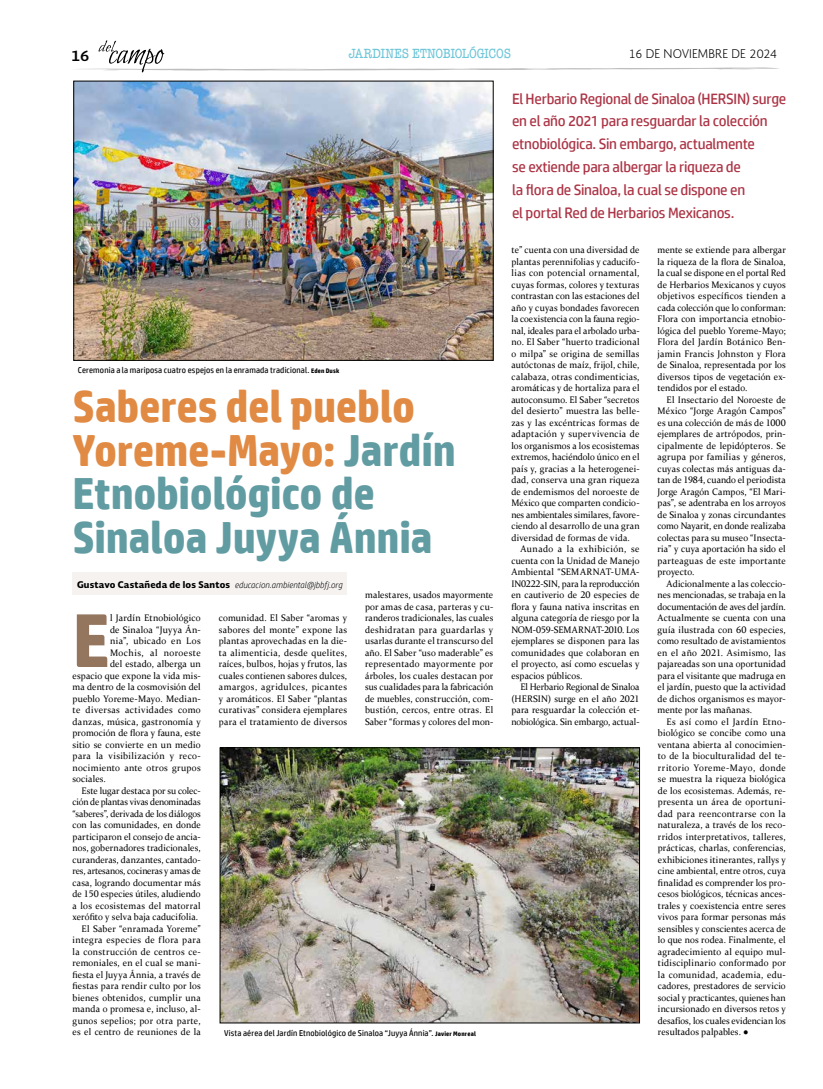
<style>
.page{position:relative;width:823px;height:1089px;background:#fff}
.page>*{position:absolute;margin:0;border:0;box-sizing:border-box;transform-origin:0 0}
.t1{font:700 75.9px "HP Simplified";color:#94755d;scale:.95 1}
.t2{font:700 45px/43.5px "HP Simplified";letter-spacing:-.01em;color:#629ca3;scale:.95 1}
.t3{font:15px/23px "HP Simplified";letter-spacing:-.02em;color:#ac3445}
.t4{font:700 14.4px "Soberana Sans";color:#000;scale:1.06 1}
.t5{font:500 condensed 14px "American Typew LH";color:#6dc6d9;scale:1.1 1}
.t6{font:300 11.7px "Soberana Sans";letter-spacing:.005em;color:#000}
.t7{font:9.5px/11.5px "Constantia";letter-spacing:.015em;color:#000;text-align:justify;scale:.95 1}
.t8{font:9.5px "Constantia";letter-spacing:.015em;color:#000;scale:.96 1}
.t9{font:9.5px/11.5px "Constantia";letter-spacing:.015em;color:#000;text-align:justify;scale:.94 1}
.t10{font:9.5px "Constantia";letter-spacing:.035em;color:#000;scale:.96 1}
.t11{font:9.5px "Constantia";letter-spacing:-.005em;color:#000;scale:.94 1}
.t12{font:9.5px "Constantia";letter-spacing:-.01em;color:#000;scale:.94 1}
.t13{font:9.5px "Constantia";letter-spacing:-.015em;color:#000;scale:.94 1}
.t14{font:9.5px "Constantia";letter-spacing:.045em;color:#000;scale:.95 1}
.t15{font:9.5px "Constantia";letter-spacing:.04em;color:#000;scale:.96 1}
.t16{font:9.5px "Constantia";letter-spacing:.045em;color:#000;scale:.96 1}
.t17{font:italic 300 9px "HP Simplified";letter-spacing:.01em;color:#000;scale:.95 1}
.t18{font:8.5px "HP Simplified";letter-spacing:.015em;color:#000;scale:.95 1}
.s1{font-weight:700;font-size:6.5px}
.s2{color:#e18a43}
.s3{font-family:"Soberana Sans";font-weight:900;font-style:normal}
.s4{font-family:"Arial"}
</style>
<div class="page">
<svg style="left:79px;top:40px;width:700px;height:32px"></svg>
<div style="left:72px;top:572px;width:275px;height:22px;background:#f5f2f0"></div>
<img style="left:221px;top:749px;width:416px;height:272px">
<div style="left:219px;top:747px;width:420px;height:276px;border:1px solid #000"></div>
<img style="left:75px;top:83px;width:416px;height:276px">
<div style="left:73px;top:81px;width:420px;height:280px;border:1px solid #000"></div>
<h3 class="t4" style="left:71px;top:46px;width:19px">16</h3>
<h3 class="t5" style="left:348px;top:45px;width:149px">JARDINES ETNOBIOLÓGICOS</h3>
<p class="t6" style="left:628px;top:46px;width:150px">16 DE NOVIEMBRE DE 2024</p>
<p class="t18" style="left:78px;top:366px;width:276px">Ceremonia a la mariposa cuatro espejos en la enramada tradicional. <span class="s1">Eden Dusk</span></p>
<h2 class="t2" style="left:72px;top:384px;width:404px"><span class="s2">Saberes del pueblo<br>Yoreme-Mayo:</span> Jardín<br>Etnobiológico de<br>Sinaloa Juyya Ánnia</h2>
<p class="t17" style="left:77px;top:580px;width:280px"><span class="s3">Gustavo Castañeda de los Santos</span> educacion.ambiental@jbbfj.org</p>
<h1 class="t1" style="left:72px;top:596px;width:41px">E</h1>
<p class="t8" style="left:110px;top:611px;width:96px">l Jardín Etnobiológico</p>
<p class="t7" style="left:365px;top:589px;width:136px">malestares, usados mayormente por amas de casa, parteras y cu&shy;randeros tradicionales, las cuales deshidratan para guardarlas y usarlas durante el transcurso del año. El Saber “uso maderable” es representado mayormente por árboles, los cuales destacan por sus cualidades para la fabricación de muebles, construcción, com&shy;bustión, cercos, entre otras. El Saber “formas y colores del mon-</p>
<p class="t7" style="left:219px;top:612px;width:136px">comunidad. El Saber “aromas y sabores del monte” expone las plantas aprovechadas en la die&shy;ta alimenticia, desde quelites, raíces, bulbos, hojas y frutos, las cuales contienen sabores dulces, amargos, agridulces, picantes y aromáticos. El Saber “plantas curativas” considera ejemplares para el tratamiento de diversos</p>
<p class="t8" style="left:110px;top:623px;width:96px">de Sinaloa “Juyya Án-</p>
<p class="t10" style="left:110px;top:634px;width:96px">nia”, ubicado en Los</p>
<p class="t16" style="left:110px;top:646px;width:96px">Mochis, al noroeste</p>
<p class="t8" style="left:110px;top:657px;width:96px">del estado, alberga un</p>
<p class="t8" style="left:72px;top:669px;width:135px">espacio que expone la vida mis-</p>
<p class="t7" style="left:72px;top:681px;width:136px">ma dentro de la cosmovisión del</p>
<p class="t8" style="left:72px;top:692px;width:135px">pueblo Yoreme-Mayo. Median-</p>
<p class="t15" style="left:72px;top:703px;width:135px">te diversas actividades como</p>
<p class="t8" style="left:72px;top:715px;width:135px">danzas, música, gastronomía y</p>
<p class="t7" style="left:72px;top:727px;width:136px">promoción de flora y fauna, este</p>
<p class="t8" style="left:72px;top:738px;width:135px">sitio se convierte en un medio</p>
<p class="t10" style="left:72px;top:749px;width:135px">para la visibilización y reco-</p>
<p class="t8" style="left:72px;top:761px;width:135px">nocimiento ante otros grupos</p>
<p class="t7" style="left:72px;top:773px;width:37px">sociales.</p>
<p class="t7" style="left:81px;top:784px;width:127px">Este lugar destaca por su colec-</p>
<p class="t13" style="left:72px;top:795px;width:138px">ción de plantas vivas denominadas</p>
<p class="t11" style="left:72px;top:807px;width:138px">“saberes”, derivada de los diálogos</p>
<p class="t7" style="left:72px;top:819px;width:136px">con las comunidades, en donde</p>
<p class="t7" style="left:72px;top:830px;width:136px">participaron el consejo de ancia-</p>
<p class="t7" style="left:72px;top:842px;width:136px">nos, gobernadores tradicionales,</p>
<p class="t7" style="left:72px;top:853px;width:136px">curanderas, danzantes, cantado-</p>
<p class="t12" style="left:72px;top:864px;width:138px">res, artesanos, cocineras y amas de</p>
<p class="t7" style="left:72px;top:876px;width:136px">casa, logrando documentar más</p>
<p class="t7" style="left:72px;top:888px;width:136px">de 150 especies útiles, aludiendo</p>
<p class="t7" style="left:72px;top:899px;width:136px">a los ecosistemas del matorral</p>
<p class="t7" style="left:72px;top:911px;width:134px">xerófito y selva baja caducifolia.</p>
<p class="t7" style="left:81px;top:922px;width:127px">El Saber “enramada Yoreme”</p>
<p class="t14" style="left:72px;top:933px;width:136px">integra especies de flora para</p>
<p class="t7" style="left:72px;top:945px;width:136px">la construcción de centros ce-</p>
<p class="t7" style="left:72px;top:957px;width:136px">remoniales, en el cual se mani-</p>
<p class="t7" style="left:72px;top:968px;width:136px">fiesta el Juyya Ánnia, a través de</p>
<p class="t7" style="left:72px;top:980px;width:136px">fiestas para rendir culto por los</p>
<p class="t7" style="left:72px;top:991px;width:136px">bienes obtenidos, cumplir una</p>
<p class="t7" style="left:72px;top:1003px;width:136px">manda o promesa e, incluso, al-</p>
<p class="t7" style="left:72px;top:1014px;width:136px">gunos sepelios; por otra parte,</p>
<p class="t7" style="left:72px;top:1026px;width:136px">es el centro de reuniones de la</p>
<p class="t18" style="left:224px;top:1028px;width:266px">Vista aérea del Jardín Etnobiológico de Sinaloa “Juyya Ánnia”. <span class="s1">Javier Monreal</span></p>
<p class="t3" style="left:511px;top:87px;width:276px">El Herbario Regional de Sinaloa (HERSIN) surge en el año 2021 para resguardar la colección etnobiológica. Sin embargo, actualmente<br>se extiende para albergar la riqueza de<br>la flora de Sinaloa, la cual se dispone en<br>el portal Red de Herbarios Mexicanos.</p>
<p class="t7" style="left:511px;top:244px;width:136px">te” cuenta con una diversidad de plantas perennifolias y caducifo&shy;lias con potencial ornamental, cuyas formas, colores y texturas contrastan con las estaciones del año y cuyas bondades favorecen la coexistencia con la fauna regio&shy;nal, ideales para el arbolado urba&shy;no. El Saber “huerto tradicional o milpa” se origina de semillas autóctonas de maíz, frijol, chile, calabaza, otras condimenticias, aromáticas y de hortaliza para el autoconsumo. El Saber “secretos del desierto” muestra las belle&shy;zas y las excéntricas formas de adaptación y supervivencia de los organismos a los ecosistemas extremos, haciéndolo único en el país y, gracias a la heterogenei&shy;dad, conserva una gran riqueza de endemismos del noroeste de México que comparten condicio&shy;nes ambientales similares, favore&shy;ciendo al desarrollo de una gran diversidad de formas de vida.</p>
<p class="t7" style="left:511px;top:543px;width:136px;text-indent:9px">Aunado a la exhibición, se cuenta con la Unidad de Manejo Ambiental “SEMARNAT-UMA-IN0222-SIN, para la reproducción en cautiverio de 20 especies de flora y fauna nativa inscritas en alguna categoría de riesgo por la NOM-059-SEMARNAT-2010. Los ejemplares se disponen para las comunidades que colaboran en el proyecto, así como escuelas y espacios públicos.</p>
<p class="t9" style="left:511px;top:681px;width:138px;text-indent:9px">El Herbario Regional de Sinaloa (HERSIN) surge en el año 2021 para resguardar la colección et&shy;nobiológica. Sin embargo, actual-</p>
<p class="t7" style="left:657px;top:244px;width:136px">mente se extiende para albergar la riqueza de la flora de Sinaloa, la cual se dispone en el portal Red de Herbarios Mexicanos y cuyos objetivos específicos tienden a cada colección que lo conforman:<br>Flora con importancia etnobio&shy;lógica del pueblo Yoreme-Mayo; Flora del Jardín Botánico Ben&shy;jamin Francis Johnston y Flora de Sinaloa, representada por los diversos tipos de vegetación ex&shy;tendidos por el estado.</p>
<p class="t7" style="left:657px;top:393px;width:136px;text-indent:9px">El Insectario del Noroeste de México “Jorge Aragón Campos” es una colección de más de 1000 ejemplares de artrópodos, prin&shy;cipalmente de lepidópteros. Se agrupa por familias y géneros, cuyas colectas más antiguas da&shy;tan de 1984, cuando el periodista Jorge Aragón Campos, “El Mari&shy;pas”, se adentraba en los arroyos de Sinaloa y zonas circundantes como Nayarit, en donde realizaba colectas para su museo “Insecta&shy;ria” y cuya aportación ha sido el parteaguas de este importante proyecto.</p>
<p class="t7" style="left:657px;top:577px;width:136px;text-indent:9px">Adicionalmente a las coleccio&shy;nes mencionadas, se trabaja en la documentación de aves del jardín.<br>Actualmente se cuenta con una guía ilustrada con 60 especies, como resultado de avistamientos en el año 2021. Asimismo, las pajareadas son una oportunidad para el visitante que madruga en el jardín, puesto que la actividad de dichos organismos es mayor&shy;mente por las mañanas.</p>
<p class="t7" style="left:657px;top:715px;width:136px;text-indent:9px">Es así como el Jardín Etno&shy;biológico se concibe como una ventana abierta al conocimien&shy;to de la bioculturalidad del te&shy;rritorio Yoreme-Mayo, donde se muestra la riqueza biológica de los ecosistemas. Además, re&shy;presenta un área de oportuni&shy;dad para reencontrarse con la naturaleza, a través de los reco&shy;rridos interpretativos, talleres, prácticas, charlas, conferencias, exhibiciones itinerantes, rallys y cine ambiental, entre otros, cuya finalidad es comprender los pro&shy;cesos biológicos, técnicas ances&shy;trales y coexistencia entre seres vivos para formar personas más sensibles y conscientes acerca de lo que nos rodea. Finalmente, el agradecimiento al equipo mul&shy;tidisciplinario conformado por la comunidad, academia, edu&shy;cadores, prestadores de servicio social y practicantes, quienes han incursionado en diversos retos y desafíos, los cuales evidencian los resultados palpables. <span class="s4">●</span></p>
</div>
